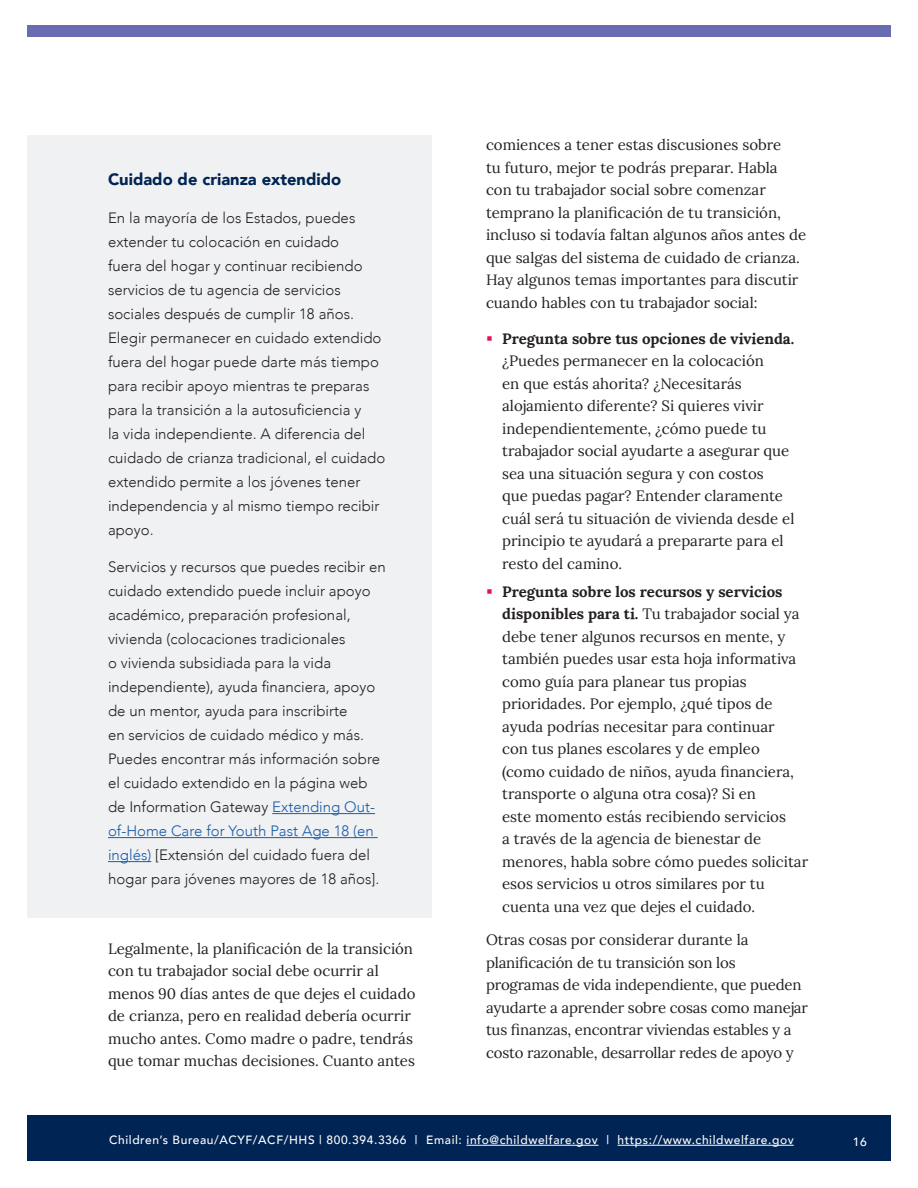
<style>
.page{position:relative;width:918px;height:1188px;background:#fff}
.page>*{position:absolute;margin:0;border:0;box-sizing:border-box;transform-origin:0 0}
.t1{font:900 16.5px "Avenir";color:#002453}
.t2{font:15px/22.5px "Lora";color:#231f20}
.t3{font:300 15px/24px "Avenir";color:#231f20}
.t4{font:500 12px "Avenir";letter-spacing:.05em;color:#fff}
.s1{color:#195daa}
.s2{color:#e50f63}
.s3{font-weight:700}
</style>
<div class="page">
<div style="left:27px;top:26px;width:864px;height:12px;background:#6a6cb2"></div>
<div style="left:27px;top:135px;width:405px;height:783px;background:#f0f1f2"></div>
<hr style="left:272px;top:813px;width:103px;height:1px;background:#195daa">
<hr style="left:108px;top:837px;width:270px;height:1px;background:#195daa">
<hr style="left:108px;top:861px;width:43px;height:1px;background:#195daa">
<div style="left:27px;top:1116px;width:864px;height:45px;background:#002453"></div>
<hr style="left:467px;top:1145px;width:132px;height:1px;background:#fff">
<hr style="left:618px;top:1145px;width:176px;height:1px;background:#fff">
<h4 class="t1" style="left:108px;top:166px;width:235px">Cuidado de crianza extendido</h4>
<p class="t3" style="left:108px;top:206px;width:279px">En la mayoría de los Estados, puedes extender tu colocación en cuidado<br>fuera del hogar y continuar recibiendo servicios de tu agencia de servicios sociales después de cumplir 18 años.<br>Elegir permanecer en cuidado extendido fuera del hogar puede darte más tiempo para recibir apoyo mientras te preparas para la transición a la autosuficiencia y<br>la vida independiente. A diferencia del cuidado de crianza tradicional, el cuidado extendido permite a los jóvenes tener independencia y al mismo tiempo recibir apoyo.</p>
<p class="t3" style="left:108px;top:555px;width:279px">Servicios y recursos que puedes recibir en cuidado extendido puede incluir apoyo académico, preparación profesional, vivienda (colocaciones tradicionales<br>o vivienda subsidiada para la vida independiente), ayuda financiera, apoyo de un mentor, ayuda para inscribirte<br>en servicios de cuidado médico y más.<br>Puedes encontrar más información sobre el cuidado extendido en la página web de Information Gateway <span class="s1">Extending Out&shy;of-Home Care for Youth Past Age 18 (en inglés)</span> [Extensión del cuidado fuera del hogar para jóvenes mayores de 18 años].</p>
<p class="t2" style="left:108px;top:936px;width:309px">Legalmente, la planificación de la transición con tu trabajador social debe ocurrir al menos 90 días antes de que dejes el cuidado de crianza, pero en realidad debería ocurrir mucho antes. Como madre o padre, tendrás que tomar muchas decisiones. Cuanto antes</p>
<p class="t2" style="left:486px;top:133px;width:322px">comiences a tener estas discusiones sobre<br>tu futuro, mejor te podrás preparar. Habla con tu trabajador social sobre comenzar temprano la planificación de tu transición, incluso si todavía faltan algunos años antes de que salgas del sistema de cuidado de crianza.<br>Hay algunos temas importantes para discutir cuando hables con tu trabajador social:</p>
<p class="t2" style="left:502px;top:326px;width:294px;text-indent:-16px"><span class="s2">•</span> <span class="s3">Pregunta sobre tus opciones de vivienda. </span>¿Puedes permanecer en la colocación<br>en que estás ahorita? ¿Necesitarás alojamiento diferente? Si quieres vivir independientemente, ¿cómo puede tu trabajador social ayudarte a asegurar que sea una situación segura y con costos<br>que puedas pagar? Entender claramente cuál será tu situación de vivienda desde el principio te ayudará a prepararte para el resto del camino.</p>
<p class="t2" style="left:502px;top:579px;width:308px;text-indent:-16px"><span class="s2">•</span> <span class="s3">Pregunta sobre los recursos y servicios disponibles para ti.</span> Tu trabajador social ya debe tener algunos recursos en mente, y también puedes usar esta hoja informativa como guía para planear tus propias prioridades. Por ejemplo, ¿qué tipos de ayuda podrías necesitar para continuar<br>con tus planes escolares y de empleo<br>(como cuidado de niños, ayuda financiera, transporte o alguna otra cosa)? Si en<br>este momento estás recibiendo servicios<br>a través de la agencia de bienestar de menores, habla sobre cómo puedes solicitar esos servicios u otros similares por tu cuenta una vez que dejes el cuidado.</p>
<p class="t2" style="left:486px;top:927px;width:323px">Otras cosas por considerar durante la planificación de tu transición son los programas de vida independiente, que pueden ayudarte a aprender sobre cosas como manejar tus finanzas, encontrar viviendas estables y a costo razonable, desarrollar redes de apoyo y</p>
<p class="t4" style="left:109px;top:1130px;width:686px">Children’s Bureau/ACYF/ACF/HHS | 800.394.3366 | Email: info@childwelfare.gov | https://www.childwelfare.gov</p>
<p class="t4" style="left:853px;top:1131px;width:15px">16</p>
</div>
